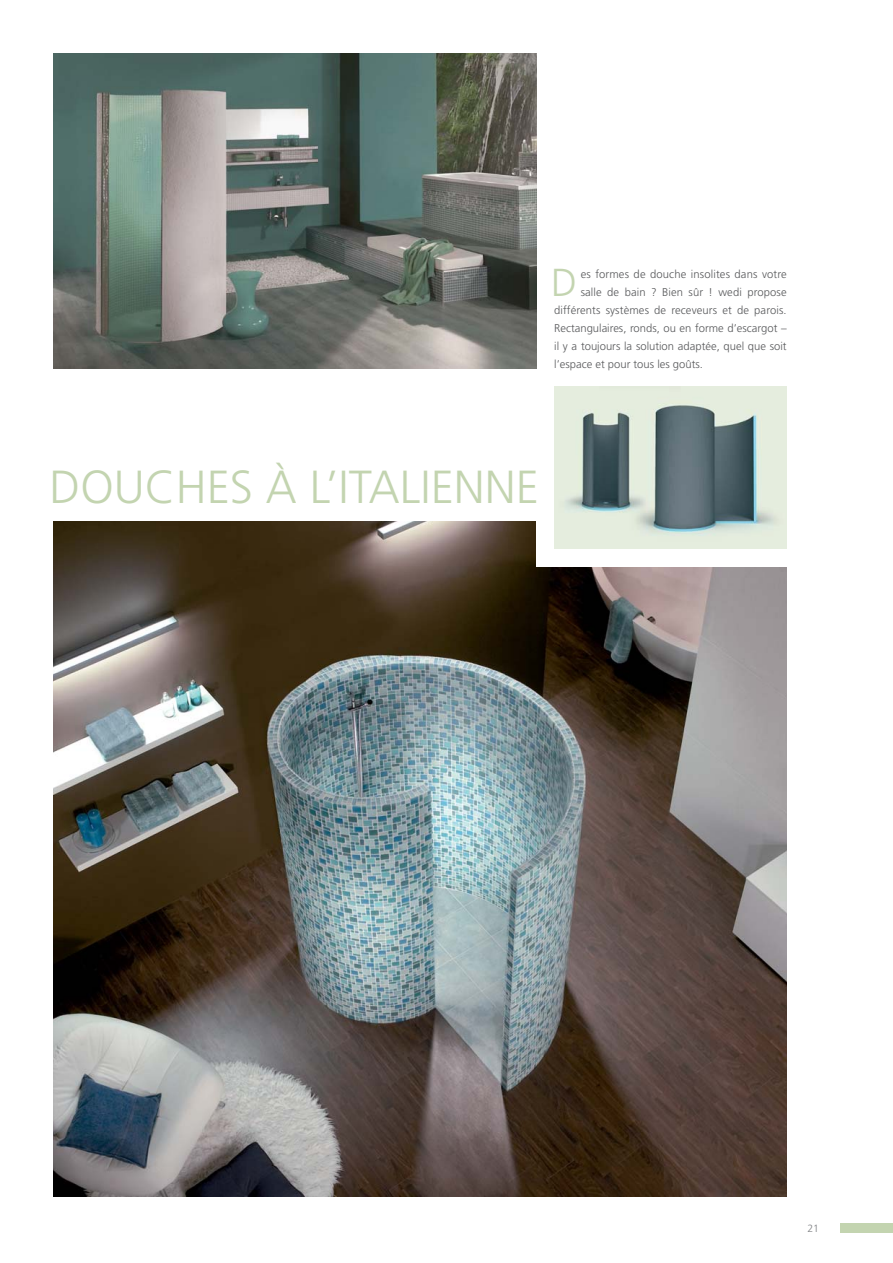
<style>
.page{position:relative;width:893px;height:1263px;background:#fff}
.page>*{position:absolute;margin:0;border:0;box-sizing:border-box;transform-origin:0 0}
.t1{font:300 46.35px "Frutiger LT Std";color:#c3d4b0}
.t2{font:300 39px "Frutiger LT Std";color:#c3d4b0}
.t3{font:300 11.25px "Frutiger LT Std";color:#58595b}
.t4{font:300 10.5px "Frutiger LT Std";color:#808285}
</style>
<div class="page">
<div style="left:840px;top:1223px;width:53px;height:9px;background:#c3d4b0"></div>
<img style="left:53px;top:521px;width:734px;height:675px">
<img style="left:53px;top:53px;width:483px;height:315px">
<div style="left:536px;top:395px;width:269px;height:171px;background:#fff"></div>
<img style="left:554px;top:386px;width:233px;height:162px">
<h2 class="t2" style="left:551px;top:262px;width:28px">D</h2>
<p class="t3" style="left:581px;top:268px;width:207px">es formes de douche insolites dans votre</p>
<p class="t3" style="left:581px;top:286px;width:207px">salle de bain ? Bien sûr ! wedi propose</p>
<p class="t3" style="left:554px;top:304px;width:234px">différents systèmes de receveurs et de parois.</p>
<p class="t3" style="left:554px;top:322px;width:234px">Rectangulaires, ronds, ou en forme d’escargot –</p>
<p class="t3" style="left:554px;top:340px;width:234px">il y a toujours la solution adaptée, quel que soit</p>
<p class="t3" style="left:554px;top:358px;width:150px">l’espace et pour tous les goûts.</p>
<h1 class="t1" style="left:50px;top:463px;width:491px">DOUCHES À L’ITALIENNE</h1>
<p class="t4" style="left:807px;top:1223px;width:13px">21</p>
</div>
